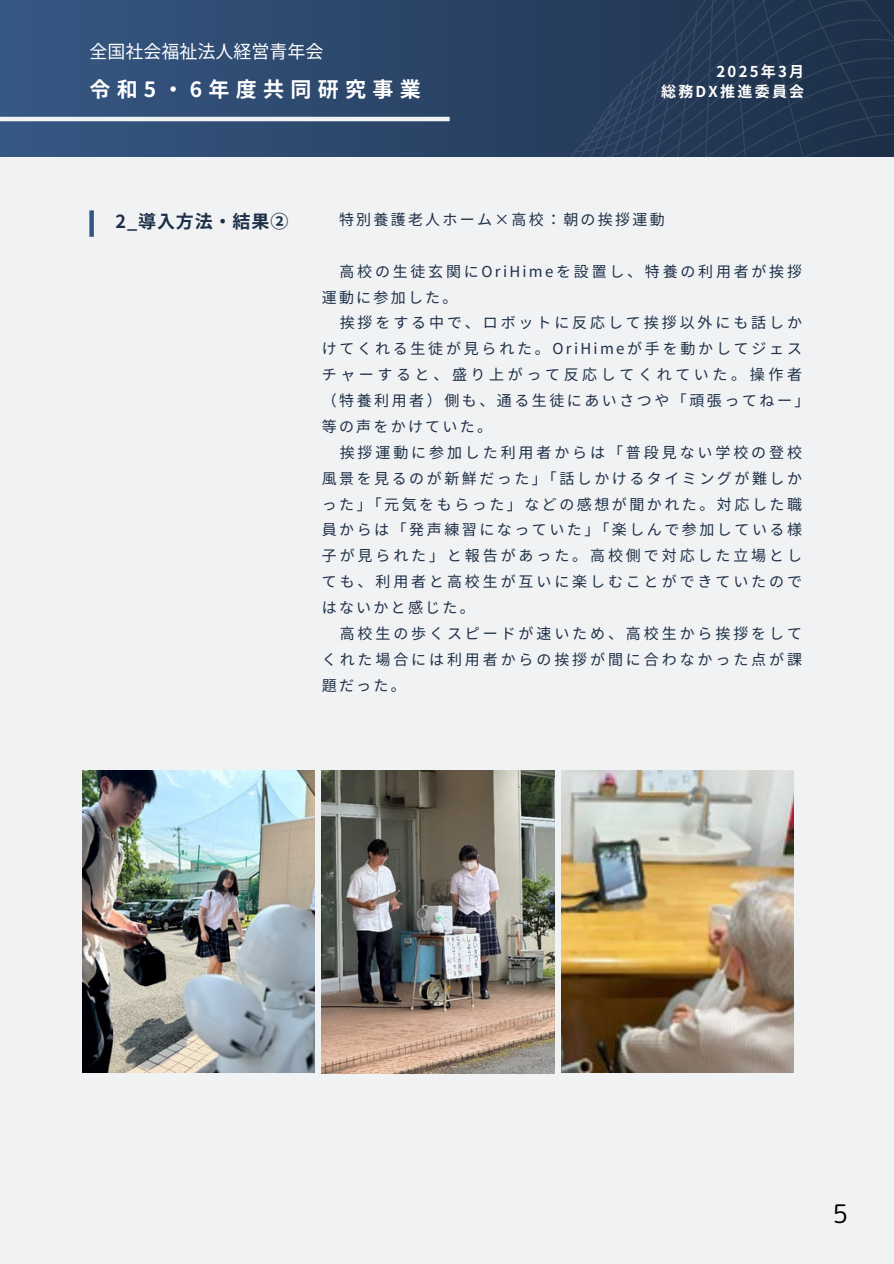
<style>
.page{position:relative;width:894px;height:1264px;background:#fff}
.page>*{position:absolute;margin:0;border:0;box-sizing:border-box;transform-origin:0 0}
.t1{font:25.5px "rounded mplus 1 p regular";color:#000}
.t2{font:700 21px "Noto Sans JP";letter-spacing:.3em;color:#fff}
.t3{font:18px "Noto Sans CJ Ksc";color:#fff}
.t4{font:700 18px "Noto Sans JP";letter-spacing:.05em;color:#1e3048}
.t5{font:15px/25.8px "Noto Sans JP";letter-spacing:.19em;color:#1e3048}
.t6{font:15px "Noto Sans JP";letter-spacing:.15em;color:#1e3048}
.t7{font:700 15px "Noto Sans JP";letter-spacing:.15em;color:#fff}
</style>
<div class="page">
<div style="left:0;top:0;width:893px;height:1263px;background:#f1f2f4"></div>
<svg style="left:0;top:0;width:526px;height:156px;background:#2f4c72"></svg>
<svg style="left:526px;top:0;width:367px;height:156px;background:#243854"></svg>
<hr style="left:0;top:117px;width:449px;height:4px;background:#f1f2f4">
<div style="left:89px;top:210px;width:5px;height:27px;background:#355783"></div>
<img style="left:561px;top:771px;width:232px;height:301px">
<img style="left:322px;top:771px;width:232px;height:302px">
<img style="left:83px;top:771px;width:231px;height:301px">
<p class="t3" style="left:89px;top:37px;width:234px">全国社会福祉法人経営青年会</p>
<h4 class="t7" style="left:716px;top:59px;width:89px">2025年3月</h4>
<h2 class="t2" style="left:89px;top:72px;width:333px">令和5・6年度共同研究事業</h2>
<h4 class="t7" style="left:661px;top:80px;width:145px">総務DX推進委員会</h4>
<p class="t4" style="left:115px;top:207px;width:174px">2_導入方法・結果②</p>
<h5 class="t6" style="left:339px;top:207px;width:327px">特別養護老人ホーム×高校：朝の挨拶運動</h5>
<p class="t5" style="left:322px;top:257px;width:481px;text-indent:18px">高校の生徒玄関にOriHimeを設置し、特養の利用者が挨拶運動に参加した。</p>
<h3 class="t5" style="left:322px;top:309px;width:489px;text-indent:18px">挨拶をする中で、ロボットに反応して挨拶以外にも話しかけてくれる生徒が見られた。OriHimeが手を動かしてジェスチャーすると、盛り上がって反応してくれていた。操作者（特養利用者）側も、通る生徒にあいさつや「頑張ってねー」等の声をかけていた。</h3>
<p class="t5" style="left:322px;top:438px;width:481px;text-align:justify;text-indent:18px">挨拶運動に参加した利用者からは「普段見ない学校の登校風景を見るのが新鮮だった」「話しかけるタイミングが難しかった」「元気をもらった」などの感想が聞かれた。対応した職員からは「発声練習になっていた」「楽しんで参加している様子が見られた」と報告があった。高校側で対応した立場としても、利用者と高校生が互いに楽しむことができていたのではないかと感じた。</p>
<p class="t5" style="left:322px;top:620px;width:481px;text-align:justify;text-indent:18px">高校生の歩くスピードが速いため、高校生から挨拶をしてくれた場合には利用者からの挨拶が間に合わなかった点が課題だった。</p>
<h1 class="t1" style="left:832px;top:1195px;width:17px">5</h1>
</div>
